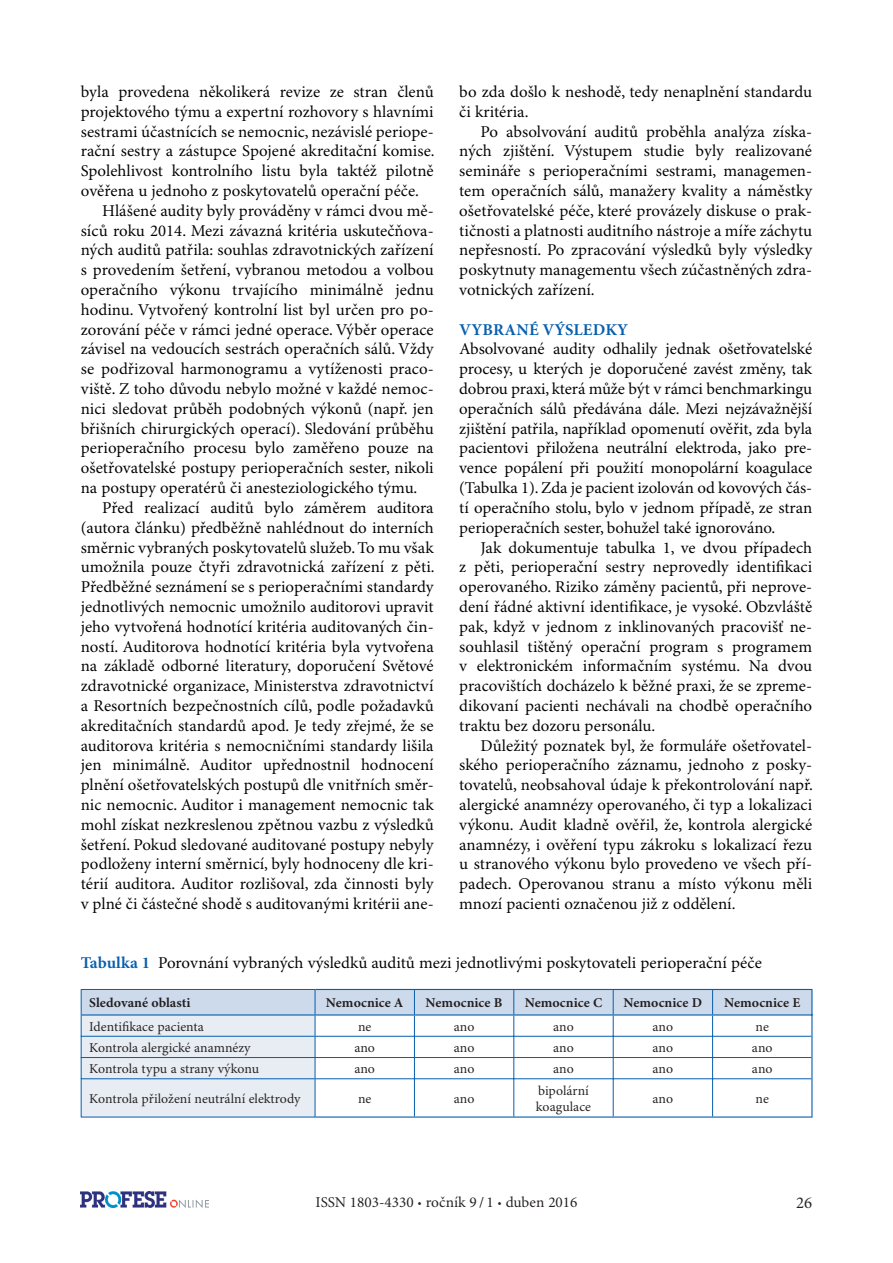
<style>
.page{position:relative;width:893px;height:1263px;background:#fff}
.page>*{position:absolute;margin:0;border:0;box-sizing:border-box;transform-origin:0 0}
.Odstavec{font:16.5px/19.8px "Minion Pro";color:#000;text-align:justify}
.Grafiky{font:16.5px "Minion Pro";color:#000}
.NADPISEK{font:700 16.5px "Minion Pro";letter-spacing:.01em;color:#085fae}
.t1{font:16.5px "Minion Pro";color:#231f20}
.t2{font:15px "Minion Pro";color:#231f20}
.Text_tabulek{font:13.5px/16.2px "Minion Pro";color:#231f20}
.Text_tabulek-2{font:700 13.5px "Minion Pro";letter-spacing:.005em;color:#231f20}
.s1{font-weight:700;color:#085fae}
</style>
<div class="page">
<img style="left:81px;top:1191px;width:127px;height:17px">
<svg style="left:81px;top:989px;width:731px;height:128px"></svg>
<hr style="left:81px;top:1079px;width:1px;height:38px;background:#085fae">
<hr style="left:315px;top:1079px;width:1px;height:38px;background:#085fae">
<hr style="left:81px;top:1117px;width:234px;height:1px;background:#085fae">
<p class="Odstavec" style="left:81px;top:82px;width:355px">byla provedena několikerá revize ze stran členů projektového týmu a expertní rozhovory s hlavními sestrami účastnících se nemocnic, nezávislé periope&shy;rační sestry a zástupce Spojené akreditační komise.<br>Spolehlivost kontrolního listu byla taktéž pilotně ověřena u jednoho z poskytovatelů operační péče.</p>
<p class="Odstavec" style="left:81px;top:201px;width:354px;text-indent:21px">Hlášené audity byly prováděny v rámci dvou mě&shy;síců roku 2014. Mezi závazná kritéria uskutečňova&shy;ných auditů patřila: souhlas zdravotnických zařízení s provedením šetření, vybranou metodou a volbou operačního výkonu trvajícího minimálně jednu hodinu. Vytvořený kontrolní list byl určen pro po&shy;zorování péče v rámci jedné operace. Výběr operace závisel na vedoucích sestrách operačních sálů. Vždy se podřizoval harmonogramu a vytíženosti praco&shy;viště. Z toho důvodu nebylo možné v každé nemoc&shy;nici sledovat průběh podobných výkonů (např. jen břišních chirurgických operací). Sledování průběhu perioperačního procesu bylo zaměřeno pouze na ošetřovatelské postupy perioperačních sester, nikoli na postupy operatérů či anesteziologického týmu.</p>
<p class="Odstavec" style="left:81px;top:498px;width:355px;text-indent:21px">Před realizací auditů bylo záměrem auditora (autora článku) předběžně nahlédnout do interních směrnic vybraných poskytovatelů služeb. To mu však umožnila pouze čtyři zdravotnická zařízení z pěti.<br>Předběžné seznámení se s perioperačními standardy jednotlivých nemocnic umožnilo auditorovi upravit jeho vytvořená hodnotící kritéria auditovaných čin&shy;ností. Auditorova hodnotící kritéria byla vytvořena na základě odborné literatury, doporučení Světové zdravotnické organizace, Ministerstva zdravotnictví a Resortních bezpečnostních cílů, podle požadavků akreditačních standardů apod. Je tedy zřejmé, že se auditorova kritéria s nemocničními standardy lišila jen minimálně. Auditor upřednostnil hodnocení plnění ošetřovatelských postupů dle vnitřních směr&shy;nic nemocnic. Auditor i management nemocnic tak mohl získat nezkreslenou zpětnou vazbu z výsledků šetření. Pokud sledované auditované postupy nebyly podloženy interní směrnicí, byly hodnoceny dle kri&shy;térií auditora. Auditor rozlišoval, zda činnosti byly v plné či částečné shodě s auditovanými kritérii ane-</p>
<p class="Odstavec" style="left:459px;top:82px;width:354px">bo zda došlo k neshodě, tedy nenaplnění standardu či kritéria.</p>
<p class="Odstavec" style="left:459px;top:122px;width:354px;text-indent:21px">Po absolvování auditů proběhla analýza získa&shy;ných zjištění. Výstupem studie byly realizované semináře s perioperačními sestrami, managemen&shy;tem operačních sálů, manažery kvality a náměstky ošetřovatelské péče, které provázely diskuse o prak&shy;tičnosti a platnosti auditního nástroje a míře záchytu nepřesností. Po zpracování výsledků byly výsledky poskytnuty managementu všech zúčastněných zdra&shy;votnických zařízení.</p>
<p class="NADPISEK" style="left:459px;top:320px;width:171px">VYBRANÉ VÝSLEDKY</p>
<p class="Odstavec" style="left:459px;top:340px;width:354px">Absolvované audity odhalily jednak ošetřovatelské procesy, u kterých je doporučené zavést změny, tak dobrou praxi, která může být v rámci benchmarkingu operačních sálů předávána dále. Mezi nejzávažnější zjištění patřila, například opomenutí ověřit, zda byla pacientovi přiložena neutrální elektroda, jako pre&shy;vence popálení při použití monopolární koagulace (Tabulka 1). Zda je pacient izolován od kovových čás&shy;tí operačního stolu, bylo v jednom případě, ze stran perioperačních sester, bohužel také ignorováno.</p>
<p class="Odstavec" style="left:459px;top:538px;width:354px;text-indent:21px">Jak dokumentuje tabulka 1, ve dvou případech z pěti, perioperační sestry neprovedly identifikaci operovaného. Riziko záměny pacientů, při neprove&shy;dení řádné aktivní identifikace, je vysoké. Obzvláště pak, když v jednom z inklinovaných pracovišť ne&shy;souhlasil tištěný operační program s programem v elektronickém informačním systému. Na dvou pracovištích docházelo k běžné praxi, že se zpreme&shy;dikovaní pacienti nechávali na chodbě operačního traktu bez dozoru personálu.</p>
<p class="Odstavec" style="left:459px;top:736px;width:355px;text-indent:21px">Důležitý poznatek byl, že formuláře ošetřovatel&shy;ského perioperačního záznamu, jednoho z posky&shy;tovatelů, neobsahoval údaje k překontrolování např. alergické anamnézy operovaného, či typ a lokalizaci výkonu. Audit kladně ověřil, že, kontrola alergické anamnézy, i ověření typu zákroku s lokalizací řezu u stranového výkonu bylo provedeno ve všech pří&shy;padech. Operovanou stranu a místo výkonu měli mnozí pacienti označenou již z oddělení.</p>
<p class="Grafiky" style="left:81px;top:953px;width:683px"><span class="s1">Tabulka 1</span> Porovnání vybraných výsledků auditů mezi jednotlivými poskytovateli perioperační péče</p>
<p class="Text_tabulek-2" style="left:89px;top:995px;width:103px">Sledované oblasti</p>
<p class="Text_tabulek-2" style="left:326px;top:995px;width:79px">Nemocnice A</p>
<p class="Text_tabulek-2" style="left:426px;top:995px;width:78px">Nemocnice B</p>
<p class="Text_tabulek-2" style="left:525px;top:995px;width:79px">Nemocnice C</p>
<p class="Text_tabulek-2" style="left:624px;top:995px;width:80px">Nemocnice D</p>
<p class="Text_tabulek-2" style="left:724px;top:995px;width:78px">Nemocnice E</p>
<p class="Text_tabulek" style="left:89px;top:1018px;width:116px">Identifikace pacienta</p>
<p class="Text_tabulek" style="left:358px;top:1018px;width:15px">ne</p>
<p class="Text_tabulek" style="left:454px;top:1018px;width:22px">ano</p>
<p class="Text_tabulek" style="left:553px;top:1018px;width:22px">ano</p>
<p class="Text_tabulek" style="left:653px;top:1018px;width:22px">ano</p>
<p class="Text_tabulek" style="left:756px;top:1018px;width:15px">ne</p>
<p class="Text_tabulek" style="left:89px;top:1040px;width:163px">Kontrola alergické anamnézy</p>
<p class="Text_tabulek" style="left:354px;top:1040px;width:22px">ano</p>
<p class="Text_tabulek" style="left:454px;top:1040px;width:22px">ano</p>
<p class="Text_tabulek" style="left:553px;top:1040px;width:22px">ano</p>
<p class="Text_tabulek" style="left:653px;top:1040px;width:22px">ano</p>
<p class="Text_tabulek" style="left:752px;top:1040px;width:22px">ano</p>
<p class="Text_tabulek" style="left:89px;top:1061px;width:171px">Kontrola typu a strany výkonu</p>
<p class="Text_tabulek" style="left:354px;top:1061px;width:22px">ano</p>
<p class="Text_tabulek" style="left:454px;top:1061px;width:22px">ano</p>
<p class="Text_tabulek" style="left:553px;top:1061px;width:22px">ano</p>
<p class="Text_tabulek" style="left:653px;top:1061px;width:22px">ano</p>
<p class="Text_tabulek" style="left:752px;top:1061px;width:22px">ano</p>
<p class="Text_tabulek" style="left:89px;top:1091px;width:213px">Kontrola přiložení neutrální elektrody</p>
<p class="Text_tabulek" style="left:358px;top:1091px;width:15px">ne</p>
<p class="Text_tabulek" style="left:454px;top:1091px;width:22px">ano</p>
<p class="Text_tabulek" style="left:536px;top:1082px;width:57px">bipolární koagulace</p>
<p class="Text_tabulek" style="left:653px;top:1091px;width:22px">ano</p>
<p class="Text_tabulek" style="left:756px;top:1091px;width:15px">ne</p>
<p class="t2" style="left:315px;top:1193px;width:263px">ISSN 1803-4330 • ročník 9 / 1 • duben 2016</p>
<p class="t1" style="left:796px;top:1192px;width:18px">26</p>
</div>
